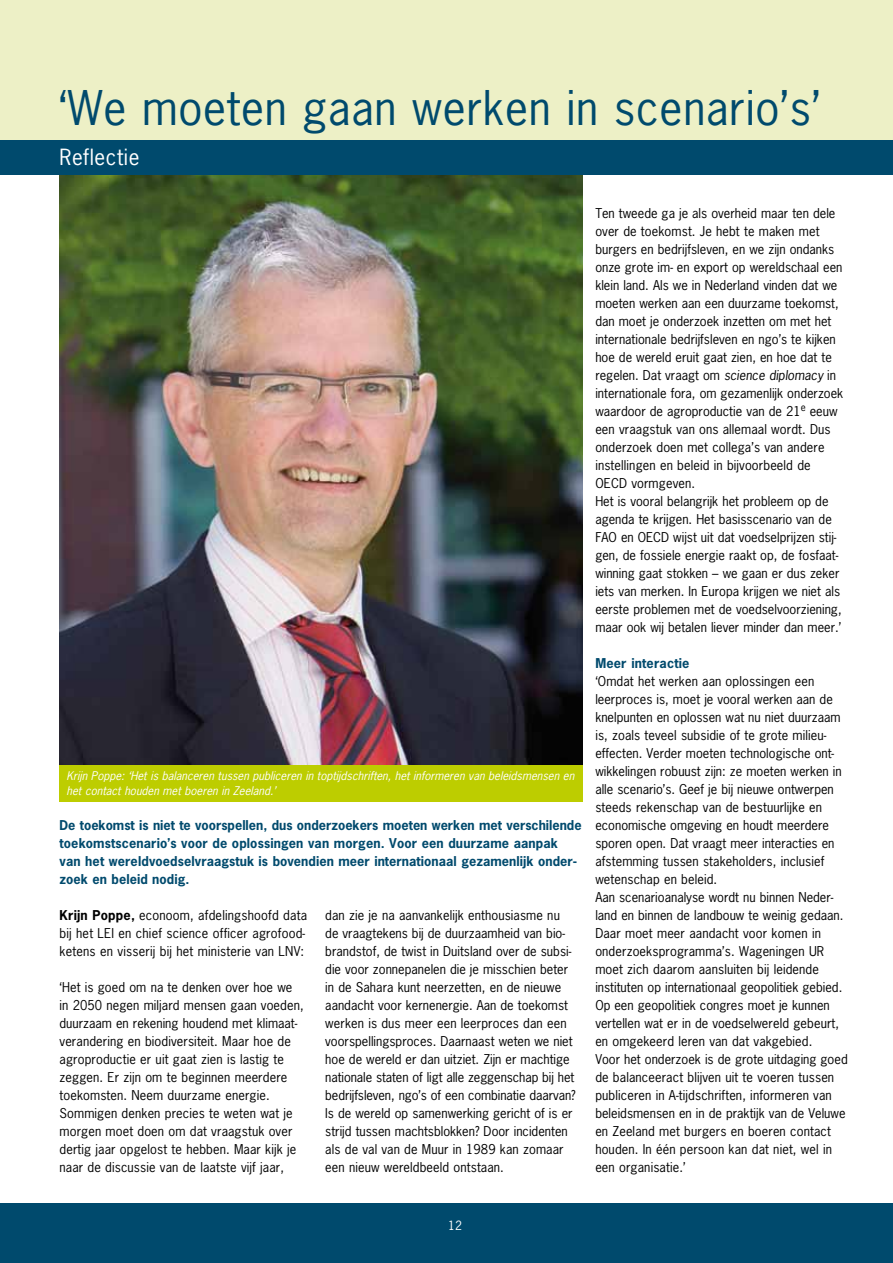
<style>
.page{position:relative;width:893px;height:1263px;background:#fff}
.page>*{position:absolute;margin:0;border:0;box-sizing:border-box;transform-origin:0 0}
.t1{font:45px "News Gothic Std";letter-spacing:.015em;color:#004a6d}
.t2{font:21px "News Gothic Std";letter-spacing:.025em;color:#fff}
.t3{font:12.75px/18px "News Gothic Std";color:#000}
.t4{font:700 12.75px/18px "News Gothic Std";letter-spacing:.005em;color:#004a6d}
.t5{font:12px "News Gothic Std";color:#fff}
.t6{font:italic 11.25px/15px "News Gothic Std";color:#fff}
.s1{font-weight:700}
.s2{font-style:italic}
</style>
<div class="page">
<div style="left:0;top:1203px;width:893px;height:60px;background:#004a6d"></div>
<img style="left:60px;top:174px;width:523px;height:591px">
<div style="left:0;top:0;width:893px;height:151px;background:#edf0c6"></div>
<div style="left:0;top:140px;width:893px;height:34px;background:#004a6d"></div>
<div style="left:60px;top:765px;width:523px;height:37px;background:#bdcd00"></div>
<h1 class="t1" style="left:58px;top:79px;width:764px">‘We moeten gaan werken in scenario’s’</h1>
<h2 class="t2" style="left:60px;top:143px;width:81px">Reflectie</h2>
<p class="t6" style="left:67px;top:768px;width:512px">Krijn Poppe:‘Hetisbalanceren tussen publiceren in toptijdschriften,hetinformeren van beleidsmensen en hetcontacthouden metboeren in Zeeland.’</p>
<p class="t4" style="left:60px;top:816px;width:524px">De toekomst is niet te voorspellen, dus onderzoekers moeten werken met verschilende toekomstscenario’s voor de oplossingen van morgen. Voor een duurzame aanpak van het wereldvoedselvraagstuk is bovendien meer internationaal gezamenlijk onder&shy;zoek en beleid nodig.</p>
<p class="t3" style="left:60px;top:906px;width:249px"><span class="s1">Krijn Poppe,</span> econoom, afdelingshoofd data bij het LEI en chief science officer agrofood&shy;ketens en visserij bij het ministerie van LNV:</p>
<p class="t3" style="left:60px;top:978px;width:246px">‘Het is goed om na te denken over hoe we in 2050 negen miljard mensen gaan voeden, duurzaam en rekening houdend met klimaat&shy;verandering en biodiversiteit. Maar hoe de agroproductie er uit gaat zien is lastig te zeggen. Er zijn om te beginnen meerdere toekomsten. Neem duurzame energie.<br>Sommigen denken precies te weten wat je morgen moet doen om dat vraagstuk over dertig jaar opgelost te hebben. Maar kijk je naar de discussie van de laatste vijf jaar,</p>
<p class="t3" style="left:325px;top:906px;width:252px">dan zie je na aanvankelijk enthousiasme nu de vraagtekens bij de duurzaamheid van bio&shy;brandstof, de twist in Duitsland over de subsi&shy;die voor zonnepanelen die je misschien beter in de Sahara kunt neerzetten, en de nieuwe aandacht voor kernenergie. Aan de toekomst werken is dus meer een leerproces dan een voorspellingsproces. Daarnaast weten we niet hoe de wereld er dan uitziet. Zijn er machtige nationale staten of ligt alle zeggenschap bij het bedrijfsleven, ngo’s of een combinatie daarvan?<br>Is de wereld op samenwerking gericht of is er strijd tussen machtsblokken? Door incidenten als de val van de Muur in 1989 kan zomaar een nieuw wereldbeeld ontstaan.</p>
<p class="t3" style="left:595px;top:204px;width:250px">Ten tweede ga je als overheid maar ten dele over de toekomst. Je hebt te maken met burgers en bedrijfsleven, en we zijn ondanks onze grote im- en export op wereldschaal een klein land. Als we in Nederland vinden dat we moeten werken aan een duurzame toekomst, dan moet je onderzoek inzetten om met het internationale bedrijfsleven en ngo’s te kijken hoe de wereld eruit gaat zien, en hoe dat te regelen. Dat vraagt om <span class="s2">science diplomacy</span> in internationale fora, om gezamenlijk onderzoek waardoor de agroproductie van de 21<sup>e</sup> eeuw een vraagstuk van ons allemaal wordt. Dus onderzoek doen met collega’s van andere instellingen en beleid in bijvoorbeeld de OECD vormgeven.<br>Het is vooral belangrijk het probleem op de agenda te krijgen. Het basisscenario van de FAO en OECD wijst uit dat voedselprijzen stij&shy;gen, de fossiele energie raakt op, de fosfaat&shy;winning gaat stokken – we gaan er dus zeker iets van merken. In Europa krijgen we niet als eerste problemen met de voedselvoorziening, maar ook wij betalen liever minder dan meer.’</p>
<p class="t4" style="left:595px;top:654px;width:96px">Meer interactie</p>
<p class="t3" style="left:595px;top:672px;width:254px">‘Omdat het werken aan oplossingen een leerproces is, moet je vooral werken aan de knelpunten en oplossen wat nu niet duurzaam is, zoals teveel subsidie of te grote milieu&shy;effecten. Verder moeten technologische ont&shy;wikkelingen robuust zijn: ze moeten werken in alle scenario’s. Geef je bij nieuwe ontwerpen steeds rekenschap van de bestuurlijke en economische omgeving en houdt meerdere sporen open. Dat vraagt meer interacties en afstemming tussen stakeholders, inclusief wetenschap en beleid.<br>Aan scenarioanalyse wordt nu binnen Neder&shy;land en binnen de landbouw te weinig gedaan.<br>Daar moet meer aandacht voor komen in onderzoeksprogramma’s. Wageningen UR moet zich daarom aansluiten bij leidende instituten op internationaal geopolitiek gebied.<br>Op een geopolitiek congres moet je kunnen vertellen wat er in de voedselwereld gebeurt, en omgekeerd leren van dat vakgebied.<br>Voor het onderzoek is de grote uitdaging goed de balanceeract blijven uit te voeren tussen publiceren in A-tijdschriften, informeren van beleidsmensen en in de praktijk van de Veluwe en Zeeland met burgers en boeren contact houden. In één persoon kan dat niet, wel in een organisatie.’</p>
<p class="t5" style="left:448px;top:1217px;width:15px">12</p>
</div>
